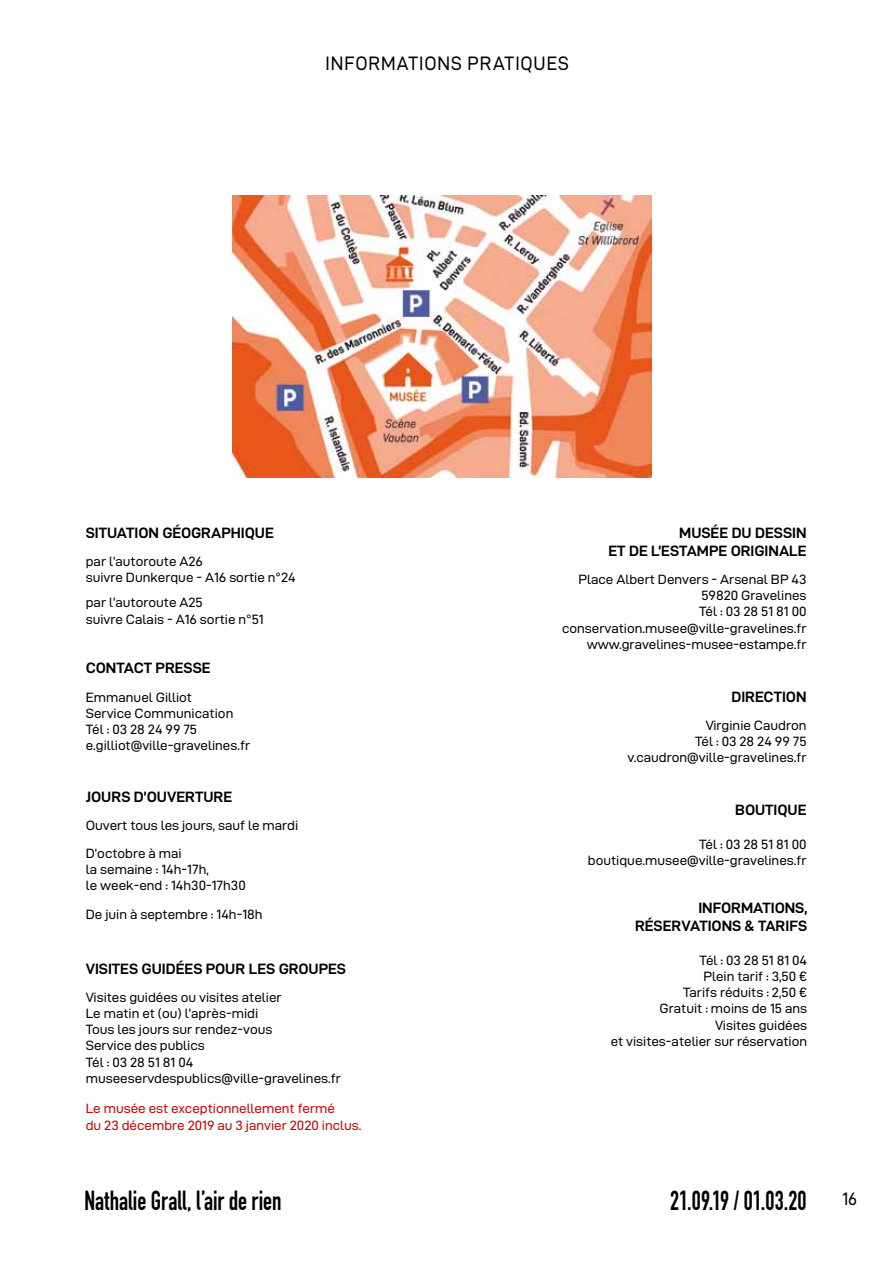
<style>
.page{position:relative;width:893px;height:1263px;background:#fff}
.page>*{position:absolute;margin:0;border:0;box-sizing:border-box;transform-origin:0 0}
.t1{font:27px "DIN Engschrift";color:#000;scale:.9 1}
.t2{font:19.5px "D DIN Exp";letter-spacing:.055em;color:#000;scale:.9 1}
.t3{font:18px "D DIN Exp";color:#000;scale:.9 1}
.t4{font:15px/18px "D DIN Exp Bold";color:#000;text-align:right}
.t5{font:13.5px/16.2px "D DIN Exp";color:#000}
.t6{font:13.5px/16.2px "D DIN Exp";color:#c60000}
</style>
<div class="page">
<img style="left:233px;top:195px;width:418px;height:282px">
<h2 class="t2" style="left:326px;top:53px;width:272px">INFORMATIONS PRATIQUES</h2>
<p class="t4" style="left:86px;top:523px;width:190px">SITUATION GÉOGRAPHIQUE</p>
<p class="t5" style="left:86px;top:553px;width:212px">par l’autoroute A26<br>suivre Dunkerque - A16 sortie n°24</p>
<p class="t5" style="left:86px;top:594px;width:179px">par l’autoroute A25<br>suivre Calais - A16 sortie n°51</p>
<p class="t4" style="left:86px;top:659px;width:126px">CONTACT PRESSE</p>
<p class="t5" style="left:86px;top:689px;width:166px">Emmanuel Gilliot<br>Service Communication<br>Tél : 03 28 24 99 75 e.gilliot@ville-gravelines.fr</p>
<p class="t4" style="left:608px;top:523px;width:200px">MUSÉE DU DESSIN<br>ET DE L’ESTAMPE ORIGINALE</p>
<p class="t5" style="left:562px;top:571px;width:246px;text-align:right">Place Albert Denvers - Arsenal BP 43<br>59820 Gravelines<br>Tél : 03 28 51 81 00 conservation.musee@ville-gravelines.fr www.gravelines-musee-estampe.fr</p>
<p class="t4" style="left:731px;top:687px;width:77px">DIRECTION</p>
<p class="t5" style="left:628px;top:717px;width:180px;text-align:right">Virginie Caudron<br>Tél : 03 28 24 99 75 v.caudron@ville-gravelines.fr</p>
<p class="t4" style="left:86px;top:787px;width:148px">JOURS D’OUVERTURE</p>
<p class="t5" style="left:86px;top:811px;width:214px;line-height:28.2px">Ouvert tous les jours, sauf le mardi<br>D’octobre à mai</p>
<p class="t5" style="left:86px;top:861px;width:162px">la semaine : 14h-17h,<br>le week-end : 14h30-17h30</p>
<p class="t5" style="left:86px;top:905px;width:178px">De juin à septembre : 14h-18h</p>
<p class="t4" style="left:86px;top:959px;width:262px">VISITES GUIDÉES POUR LES GROUPES</p>
<p class="t5" style="left:86px;top:989px;width:257px">Visites guidées ou visites atelier<br>Le matin et (ou) l’après-midi<br>Tous les jours sur rendez-vous<br>Service des publics<br>Tél : 03 28 51 81 04 museeservdespublics@ville-gravelines.fr</p>
<p class="t6" style="left:86px;top:1100px;width:277px">Le musée est exceptionnellement fermé<br>du 23 décembre 2019 au 3 janvier 2020 inclus.</p>
<p class="t4" style="left:735px;top:800px;width:73px">BOUTIQUE</p>
<p class="t5" style="left:588px;top:836px;width:220px;text-align:right">Tél : 03 28 51 81 00 boutique.musee@ville-gravelines.fr</p>
<p class="t4" style="left:635px;top:898px;width:174px">INFORMATIONS,<br>RÉSERVATIONS &amp; TARIFS</p>
<p class="t5" style="left:611px;top:952px;width:198px;text-align:right">Tél : 03 28 51 81 04<br>Plein tarif : 3,50 €<br>Tarifs réduits : 2,50 €<br>Gratuit : moins de 15 ans<br>Visites guidées<br>et visites-atelier sur réservation</p>
<h1 class="t1" style="left:84px;top:1184px;width:220px">Nathalie Grall, l’air de rien</h1>
<h1 class="t1" style="left:670px;top:1184px;width:153px">21.09.19 / 01.03.20</h1>
<h3 class="t3" style="left:842px;top:1189px;width:18px">16</h3>
</div>
